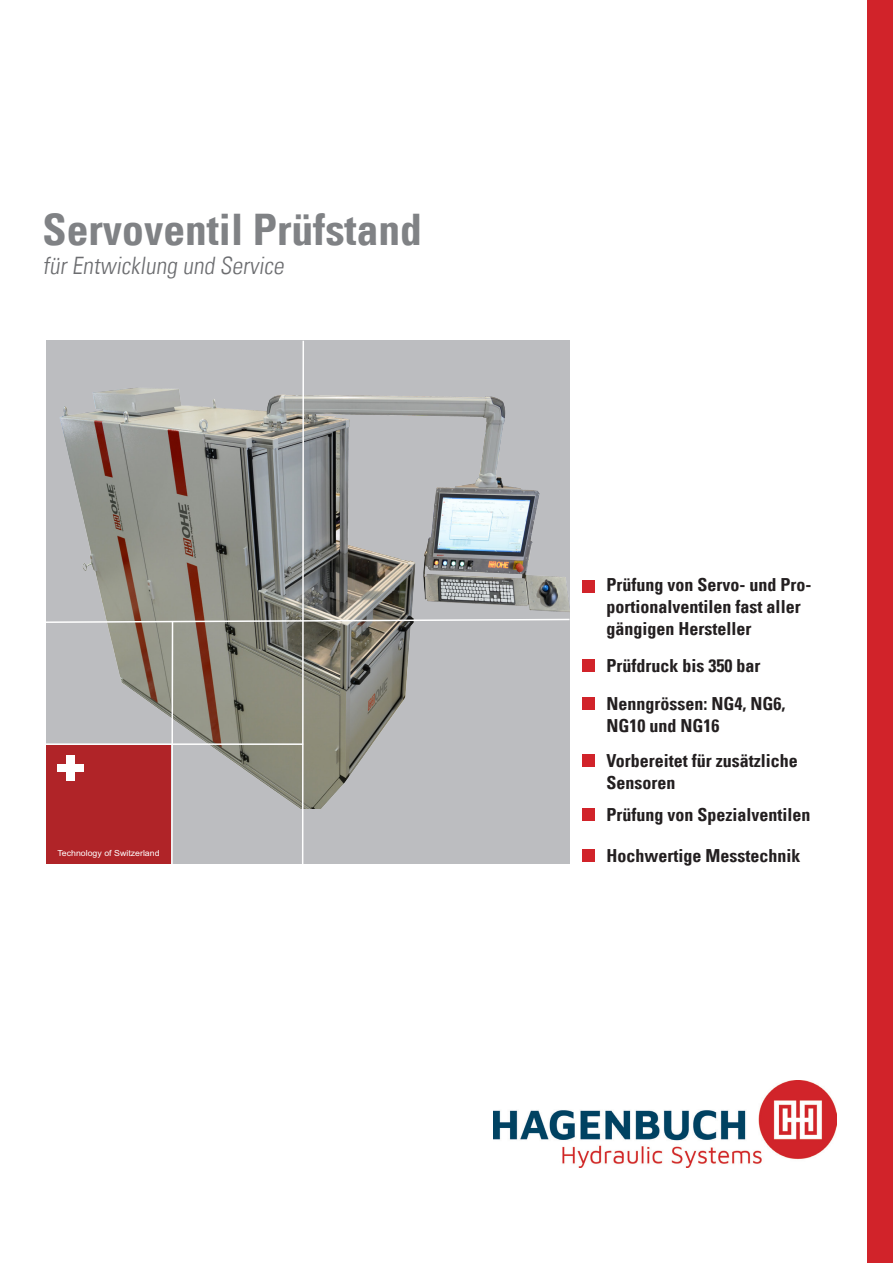
<style>
.page{position:relative;width:893px;height:1263px;background:#fff}
.page>*{position:absolute;margin:0;border:0;box-sizing:border-box;transform-origin:0 0}
.t1{font:43.5px "Univers Com 67 Bold Cond";color:#808285}
.t2{font:24px "Univers Com 47 Light Cond";color:#6c6d70}
.t3{font:18px/21.6px "Univers Com 67 Bold Cond";color:#231f20}
.t4{font:8.4px "Arial";color:#fff;scale:1.05 1}
</style>
<div class="page">
<div style="left:583px;top:580px;width:12px;height:13px;background:#d1232a"></div>
<div style="left:583px;top:659px;width:12px;height:13px;background:#d1232a"></div>
<div style="left:583px;top:697px;width:12px;height:13px;background:#d1232a"></div>
<div style="left:583px;top:754px;width:12px;height:13px;background:#d1232a"></div>
<svg style="left:46px;top:340px;width:524px;height:524px;background:#a7a09f"></svg>
<div style="left:583px;top:808px;width:12px;height:13px;background:#d1232a"></div>
<div style="left:583px;top:849px;width:12px;height:13px;background:#d1232a"></div>
<img style="left:493px;top:1081px;width:344px;height:87px">
<div style="left:867px;top:0;width:26px;height:1263px;background:#d1232a"></div>
<h1 class="t1" style="left:43px;top:203px;width:381px">Servoventil Prüfstand</h1>
<h2 class="t2" style="left:43px;top:251px;width:247px">fürEntwicklung und Service</h2>
<p class="t4" style="left:57px;top:847px;width:99px">Technology of Switzerland</p>
<p class="t3" style="left:607px;top:574px;width:206px">Prüfung von Servo- und Pro&shy;portionalventilen fast aller gängigen Hersteller</p>
<p class="t3" style="left:607px;top:646px;width:180px;line-height:38.2px">Prüfdruck bis 350 bar<br>Nenngrössen: NG4, NG6,</p>
<p class="t3" style="left:607px;top:715px;width:114px">NG10 und NG16</p>
<p class="t3" style="left:607px;top:750px;width:193px">Vorbereitet für zusätzliche<br>Sensoren</p>
<p class="t3" style="left:607px;top:804px;width:206px">Prüfung von Spezialventilen</p>
<p class="t3" style="left:607px;top:845px;width:196px">Hochwertige Messtechnik</p>
</div>
